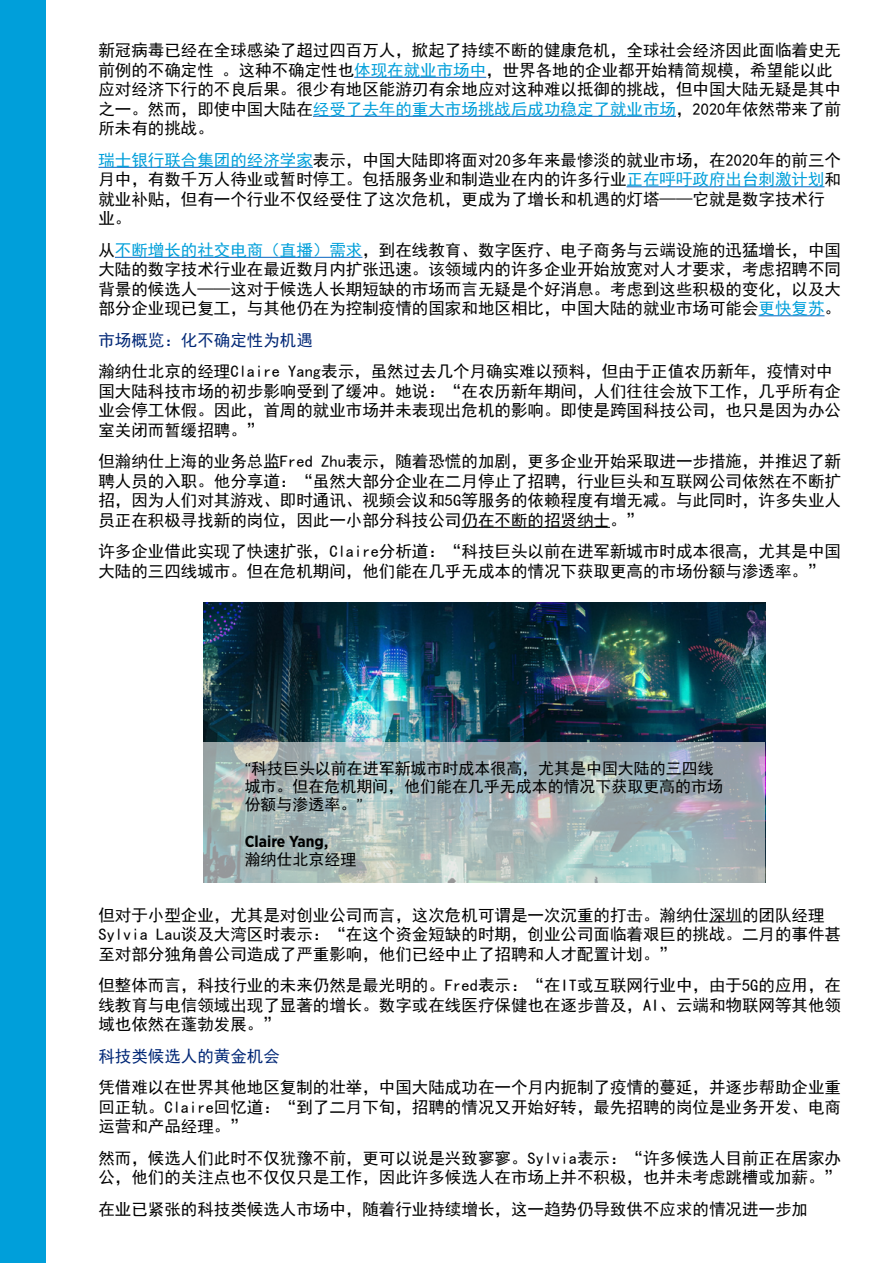
<style>
.page{position:relative;width:893px;height:1263px;background:#fff}
.page>*{position:absolute;margin:0;border:0;box-sizing:border-box;transform-origin:0 0}
.t1{font:16.5px/19.5px "Sim Hei";color:#000}
.t2{font:16.5px "Sim Hei";color:#002776}
.t3{font:15.9px/18.1px "Sim Hei";color:#000}
.t4{font:700 15.9px "Gotham Narrow";color:#000}
.s1{color:#009fda}
.s2{font-family:"Gotham Narrow"}
</style>
<div class="page">
<div style="left:0;top:0;width:45px;height:1263px;background:#009fda"></div>
<hr style="left:354px;top:77px;width:132px;height:1px;background:#0563c1">
<hr style="left:313px;top:116px;width:363px;height:1px;background:#0563c1">
<hr style="left:98px;top:167px;width:215px;height:1px;background:#0563c1">
<hr style="left:626px;top:186px;width:198px;height:1px;background:#0563c1">
<hr style="left:115px;top:257px;width:247px;height:1px;background:#0563c1">
<hr style="left:758px;top:315px;width:66px;height:1px;background:#0563c1">
<hr style="left:461px;top:527px;width:149px;height:1px;background:#000">
<hr style="left:709px;top:921px;width:33px;height:1px;background:#000">
<img style="left:204px;top:603px;width:561px;height:140px">
<svg style="left:204px;top:743px;width:561px;height:140px;background:#a7b8b9"></svg>
<p class="t1" style="left:98px;top:41px;width:744px">新冠病毒已经在全球感染了超过四百万人，掀起了持续不断的健康危机，全球社会经济因此面临着史无前例的不确定性 。这种不确定性也<span class="s1">体现在就业市场中</span>，世界各地的企业都开始精简规模，希望能以此应对经济下行的不良后果。很少有地区能游刃有余地应对这种难以抵御的挑战，但中国大陆无疑是其中之一。然而，即使中国大陆在<span class="s1">经受了去年的重大市场挑战后成功稳定了就业市场</span>，2020年依然带来了前所未有的挑战。</p>
<p class="t1" style="left:98px;top:150px;width:744px"><span class="s1">瑞士银行联合集团的经济学家</span>表示，中国大陆即将面对20多年来最惨淡的就业市场，在2020年的前三个月中，有数千万人待业或暂时停工。包括服务业和制造业在内的许多行业<span class="s1">正在呼吁政府出台刺激计划</span>和就业补贴，但有一个行业不仅经受住了这次危机，更成为了增长和机遇的灯塔——它就是数字技术行业。</p>
<p class="t1" style="left:98px;top:240px;width:744px;text-align:justify">从<span class="s1">不断增长的社交电商（直播）需求</span>，到在线教育、数字医疗、电子商务与云端设施的迅猛增长，中国大陆的数字技术行业在最近数月内扩张迅速。该领域内的许多企业开始放宽对人才要求，考虑招聘不同背景的候选人——这对于候选人长期短缺的市场而言无疑是个好消息。考虑到这些积极的变化，以及大部分企业现已复工，与其他仍在为控制疫情的国家和地区相比，中国大陆的就业市场可能会<span class="s1">更快复苏</span>。</p>
<p class="t2" style="left:98px;top:332px;width:216px">市场概览：化不确定性为机遇</p>
<p class="t1" style="left:98px;top:362px;width:744px">瀚纳仕北京的经理Claire Yang表示，虽然过去几个月确实难以预料，但由于正值农历新年，疫情对中国大陆科技市场的初步影响受到了缓冲。她说：“在农历新年期间，人们往往会放下工作，几乎所有企业会停工休假。因此，首周的就业市场并未表现出危机的影响。即使是跨国科技公司，也只是因为办公室关闭而暂缓招聘。”</p>
<p class="t1" style="left:98px;top:452px;width:744px;text-align:justify">但瀚纳仕上海的业务总监Fred Zhu表示，随着恐慌的加剧，更多企业开始采取进一步措施，并推迟了新聘人员的入职。他分享道：“虽然大部分企业在二月停止了招聘，行业巨头和互联网公司依然在不断扩招，因为人们对其游戏、即时通讯、视频会议和5G等服务的依赖程度有增无减。与此同时，许多失业人员正在积极寻找新的岗位，因此一小部分科技公司仍在不断的招贤纳士。”</p>
<p class="t1" style="left:98px;top:542px;width:744px">许多企业借此实现了快速扩张，Claire分析道：“科技巨头以前在进军新城市时成本很高，尤其是中国大陆的三四线城市。但在危机期间，他们能在几乎无成本的情况下获取更高的市场份额与渗透率。”</p>
<p class="t3" style="left:245px;top:759px;width:480px"><span class="s2">“</span>科技巨头以前在进军新城市时成本很高，尤其是中国大陆的三四线城市。但在危机期间，他们能在几乎无成本的情况下获取更高的市场份额与渗透率。<span class="s2">”</span></p>
<p class="t4" style="left:245px;top:831px;width:85px">Claire Yang,</p>
<p class="t3" style="left:245px;top:850px;width:113px">瀚纳仕北京经理</p>
<p class="t1" style="left:98px;top:905px;width:744px">但对于小型企业，尤其是对创业公司而言，这次危机可谓是一次沉重的打击。瀚纳仕深圳的团队经理<br>Sylvia Lau谈及大湾区时表示：“在这个资金短缺的时期，创业公司面临着艰巨的挑战。二月的事件甚至对部分独角兽公司造成了严重影响，他们已经中止了招聘和人才配置计划。”</p>
<p class="t1" style="left:98px;top:975px;width:744px;text-align:justify">但整体而言，科技行业的未来仍然是最光明的。Fred表示：“在IT或互联网行业中，由于5G的应用，在线教育与电信领域出现了显著的增长。数字或在线医疗保健也在逐步普及，AI、云端和物联网等其他领域也依然在蓬勃发展。”</p>
<p class="t2" style="left:98px;top:1047px;width:183px">科技类候选人的黄金机会</p>
<p class="t1" style="left:98px;top:1077px;width:744px;text-align:justify">凭借难以在世界其他地区复制的壮举，中国大陆成功在一个月内扼制了疫情的蔓延，并逐步帮助企业重回正轨。Claire回忆道：“到了二月下旬，招聘的情况又开始好转，最先招聘的岗位是业务开发、电商运营和产品经理。”</p>
<p class="t1" style="left:98px;top:1148px;width:744px">然而，候选人们此时不仅犹豫不前，更可以说是兴致寥寥。Sylvia表示：“许多候选人目前正在居家办公，他们的关注点也不仅仅只是工作，因此许多候选人在市场上并不积极，也并未考虑跳槽或加薪。”</p>
<p class="t1" style="left:98px;top:1199px;width:711px">在业已紧张的科技类候选人市场中，随着行业持续增长，这一趋势仍导致供不应求的情况进一步加</p>
</div>
